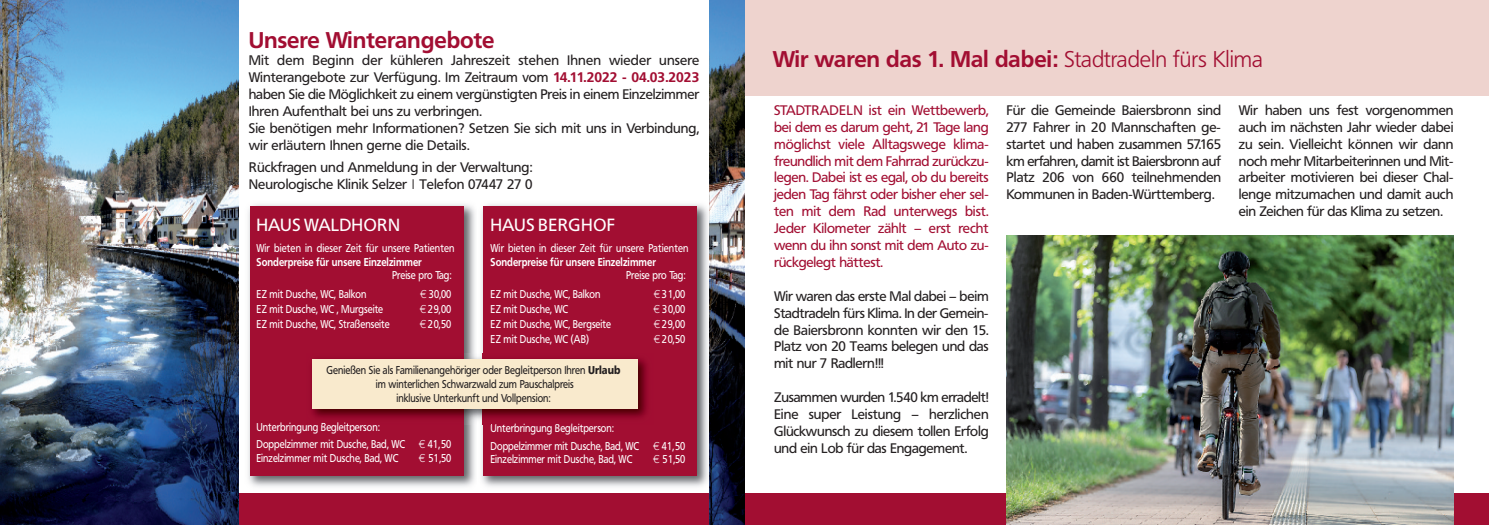
<style>
.page{position:relative;width:1489px;height:525px;background:#fff}
.page>*{position:absolute;margin:0;border:0;box-sizing:border-box;transform-origin:0 0}
.t1{font:700 22.5px "Frutiger BQ";color:#a20e32}
.t2{font:17.5px "Frutiger BQ";color:#fff}
.t3{font:17.5px "Frutiger BQ";letter-spacing:.02em;color:#fff}
.t4{font:13.75px/16.9px "Frutiger BQ";letter-spacing:-.005em;color:#231f20;text-align:justify}
.t5{font:13.75px/16.9px "Frutiger BQ";letter-spacing:-.015em;color:#a20e32;text-align:justify}
.t6{font:11.25px/17.5px "Frutiger BQ";color:#fff;scale:.85 1}
.t7{font:11.25px/13.8px "Frutiger BQ";color:#231f20;text-align:center;scale:.85 1}
.t8{font:700 11.25px "Frutiger BQ";color:#fff;scale:.85 1}
.s1{font-weight:700;color:#a20e32}
.s2{font-weight:300}
.s3{font-family:"Euro Signs BQ"}
.s4{font-weight:900}
</style>
<div class="page">
<div style="left:744px;top:493px;width:744px;height:31px;background:#a20e32"></div>
<div style="left:744px;top:0;width:744px;height:96px;background:#eed3ce"></div>
<img style="left:1006px;top:236px;width:447px;height:288px">
<div style="left:0;top:493px;width:744px;height:31px;background:#a20e32"></div>
<img style="left:248px;top:204px;width:227px;height:283px">
<div style="left:250px;top:206px;width:214px;height:269px;background:#a20e32"></div>
<img style="left:481px;top:204px;width:227px;height:283px">
<div style="left:483px;top:206px;width:213px;height:269px;background:#a20e32"></div>
<img style="left:311px;top:353px;width:336px;height:71px">
<img style="left:491px;top:423px;width:44px;height:1px">
<div style="left:312px;top:359px;width:325px;height:49px;background:#f9eacd"></div>
<img style="left:0;top:0;width:238px;height:524px">
<img style="left:709px;top:0;width:35px;height:524px">
<h1 class="t1" style="left:249px;top:28px;width:247px">Unsere Winterangebote</h1>
<p class="t4" style="left:249px;top:52px;width:452px;text-align:left">Mit dem Beginn der kühleren Jahreszeit stehen Ihnen wieder unsere Winterangebote zur Verfügung. Im Zeitraum vom <span class="s1">14.11.2022 - 04.03.2023 </span>haben Sie die Möglichkeit zu einem vergünstigten Preis in einem Einzelzimmer Ihren Aufenthalt bei uns zu verbringen.<br>Sie benötigen mehr Informationen? Setzen Sie sich mit uns in Verbindung, wir erläutern Ihnen gerne die Details.</p>
<p class="t4" style="left:249px;top:159px;width:285px">Rückfragen und Anmeldung in der Verwaltung:<br>Neurologische Klinik Selzer <span class="s2">I</span> Telefon 07447 27 0</p>
<p class="t2" style="left:256px;top:215px;width:145px">HAUS WALDHORN</p>
<p class="t6" style="left:256px;top:239px;width:234px">Wir bieten in dieser Zeit für unsere Patienten</p>
<p class="t8" style="left:256px;top:255px;width:196px">Sonderpreise für unsere Einzelzimmer</p>
<p class="t6" style="left:392px;top:267px;width:71px">Preise pro Tag:</p>
<p class="t6" style="left:256px;top:285px;width:131px">EZ mit Dusche, WC, Balkon</p>
<p class="t6" style="left:420px;top:285px;width:39px"><span class="s3">E</span> 30,00</p>
<p class="t6" style="left:256px;top:300px;width:151px">EZ mit Dusche, WC , Murgseite</p>
<p class="t6" style="left:419px;top:300px;width:39px"><span class="s3">E</span> 29,00</p>
<p class="t6" style="left:256px;top:315px;width:158px">EZ mit Dusche, WC, Straßenseite</p>
<p class="t6" style="left:419px;top:315px;width:39px"><span class="s3">E</span> 20,50</p>
<p class="t3" style="left:490px;top:215px;width:126px">HAUS BERGHOF</p>
<p class="t6" style="left:490px;top:239px;width:234px">Wir bieten in dieser Zeit für unsere Patienten</p>
<p class="t8" style="left:490px;top:255px;width:196px">Sonderpreise für unsere Einzelzimmer</p>
<p class="t6" style="left:626px;top:267px;width:71px">Preise pro Tag:</p>
<p class="t6" style="left:490px;top:285px;width:131px">EZ mit Dusche, WC, Balkon</p>
<p class="t6" style="left:653px;top:285px;width:39px"><span class="s3">E</span> 31,00</p>
<p class="t6" style="left:490px;top:300px;width:93px">EZ mit Dusche, WC</p>
<p class="t6" style="left:653px;top:300px;width:39px"><span class="s3">E</span> 30,00</p>
<p class="t6" style="left:490px;top:315px;width:143px">EZ mit Dusche, WC, Bergseite</p>
<p class="t6" style="left:653px;top:315px;width:39px"><span class="s3">E</span> 29,00</p>
<p class="t6" style="left:490px;top:330px;width:117px">EZ mit Dusche, WC (AB)</p>
<p class="t6" style="left:653px;top:330px;width:39px"><span class="s3">E</span> 20,50</p>
<p class="t7" style="left:326px;top:363px;width:347px">Genießen Sie als Familienangehöriger oder Begleitperson Ihren <span class="s4">Urlaub </span>im winterlichen Schwarzwald zum Pauschalpreis<br>inklusive Unterkunft und Vollpension:</p>
<p class="t6" style="left:256px;top:418px;width:231px">Unterbringung Begleitperson:<br>Doppelzimmer mit Dusche, Bad, WC <span class="s3">E</span> 41,50</p>
<p class="t6" style="left:256px;top:449px;width:169px">Einzelzimmer mit Dusche, Bad, WC</p>
<p class="t6" style="left:418px;top:449px;width:40px"><span class="s3">E</span> 51,50</p>
<p class="t6" style="left:490px;top:419px;width:231px">Unterbringung Begleitperson:<br>Doppelzimmer mit Dusche, Bad, WC <span class="s3">E</span> 41,50</p>
<p class="t6" style="left:490px;top:450px;width:169px">Einzelzimmer mit Dusche, Bad, WC</p>
<p class="t6" style="left:652px;top:450px;width:40px"><span class="s3">E</span> 51,50</p>
<h1 class="t1" style="left:772px;top:47px;width:491px">Wir waren das 1. Mal dabei: <span class="s2">Stadtradeln fürs Klima</span></h1>
<p class="t5" style="left:774px;top:102px;width:216px">STADTRADELN ist ein Wettbewerb, bei dem es darum geht, 21 Tage lang möglichst viele Alltagswege klima&shy;freundlich mit dem Fahrrad zurückzu&shy;legen. Dabei ist es egal, ob du bereits jeden Tag fährst oder bisher eher sel&shy;ten mit dem Rad unterwegs bist.<br>Jeder Kilometer zählt – erst recht wenn du ihn sonst mit dem Auto zu&shy;rückgelegt hättest.</p>
<p class="t4" style="left:774px;top:287px;width:216px">Wir waren das erste Mal dabei – beim Stadtradeln fürs Klima. In der Gemein&shy;de Baiersbronn konnten wir den 15.<br>Platz von 20 Teams belegen und das mit nur 7 Radlern!!!</p>
<p class="t4" style="left:774px;top:388px;width:216px">Zusammen wurden 1.540 km erradelt!<br>Eine super Leistung – herzlichen Glückwunsch zu diesem tollen Erfolg und ein Lob für das Engagement.</p>
<p class="t4" style="left:1006px;top:102px;width:216px">Für die Gemeinde Baiersbronn sind 277 Fahrer in 20 Mannschaften ge&shy;startet und haben zusammen 57.165 km erfahren, damit ist Baiersbronn auf Platz 206 von 660 teilnehmenden Kommunen in Baden-Württemberg.</p>
<p class="t4" style="left:1238px;top:102px;width:216px">Wir haben uns fest vorgenommen auch im nächsten Jahr wieder dabei zu sein. Vielleicht können wir dann noch mehr Mitarbeiterinnen und Mit&shy;arbeiter motivieren bei dieser Chal&shy;lenge mitzumachen und damit auch ein Zeichen für das Klima zu setzen.</p>
</div>
